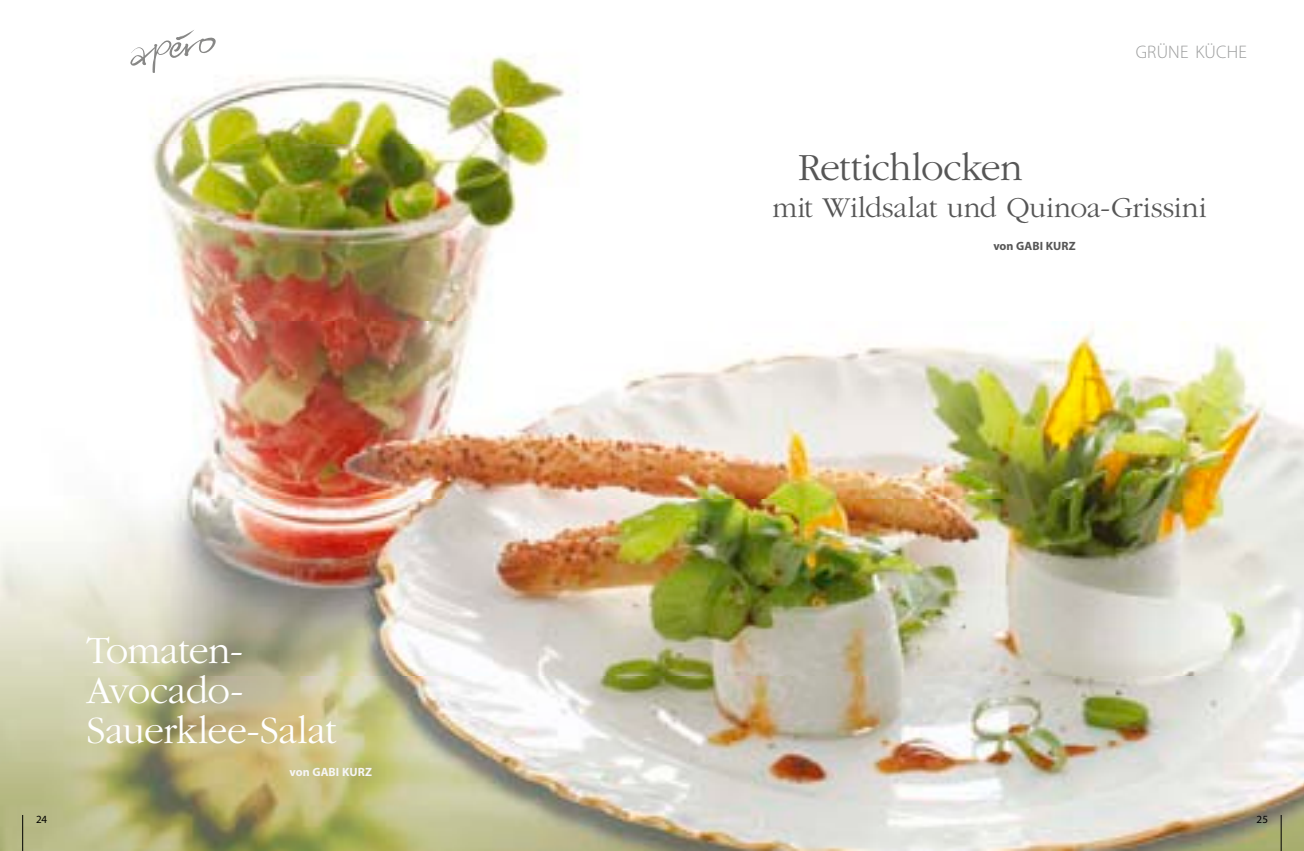
<style>
.page{position:relative;width:1304px;height:851px;background:#fff}
.page>*{position:absolute;margin:0;border:0;box-sizing:border-box;transform-origin:0 0}
.t1{font:300 40px/40px "Garamond";letter-spacing:-.02em;color:#fff}
.t2{font:300 40px "Garamond";letter-spacing:-.015em;color:#565656}
.t3{font:300 30px "Garamond";letter-spacing:-.005em;color:#565656}
.t4{font:300 18.2px "Myriad Pro";letter-spacing:.015em;color:#9c9d9d}
.t5{font:700 12px "Myriad Pro";letter-spacing:.005em;color:#565656}
.t6{font:700 12px "Myriad Pro";letter-spacing:.005em;color:#f6f6f6}
.t7{font:11px "Myriad Pro";color:#000}
</style>
<div class="page">
<img style="left:0;top:56px;width:1304px;height:794px">
<hr style="left:1281px;top:814px;width:1px;height:36px;background:#000">
<svg style="left:130px;top:30px;width:86px;height:43px"></svg>
<hr style="left:22px;top:814px;width:1px;height:36px;background:#000">
<p class="t4" style="left:1136px;top:42px;width:113px">GRÜNE KÜCHE</p>
<p class="t1" style="left:86px;top:631px;width:252px">Tomaten-<br>Avocado-<br>Sauerklee-Salat</p>
<p class="t6" style="left:290px;top:764px;width:83px">VON GABI KU RZ</p>
<p class="t2" style="left:798px;top:147px;width:226px">Rettichlocken</p>
<p class="t3" style="left:772px;top:191px;width:436px">mit Wildsalat und Quinoa-Grissini</p>
<p class="t5" style="left:993px;top:237px;width:83px">VON GABI KU RZ</p>
<p class="t7" style="left:36px;top:812px;width:13px">24</p>
<p class="t7" style="left:1256px;top:812px;width:13px">25</p>
</div>
